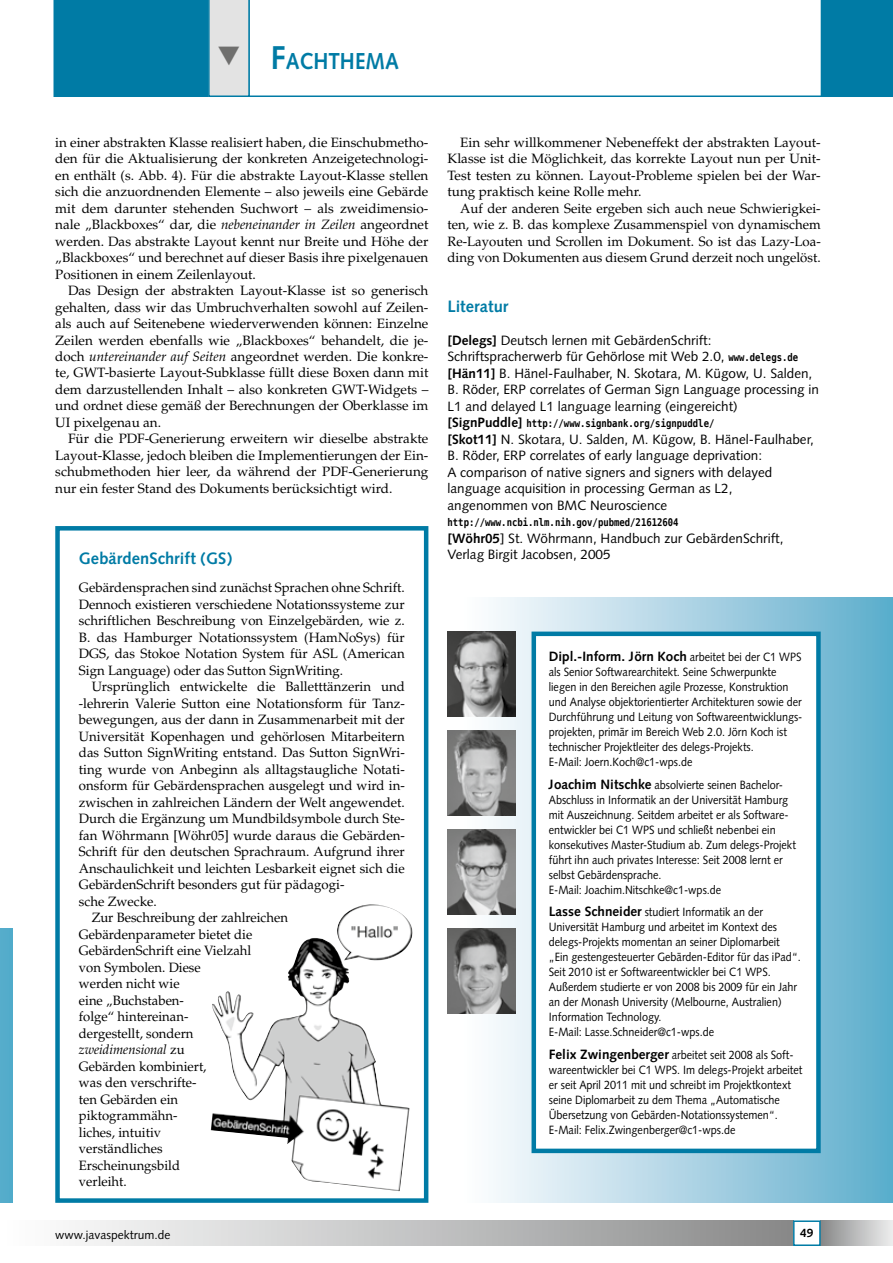
<style>
.page{position:relative;width:893px;height:1263px;background:#fff}
.page>*{position:absolute;margin:0;border:0;box-sizing:border-box;transform-origin:0 0}
.t1{font:700 23.1px "Syntax";color:#007ba5;scale:.9 1}
.t2{font:700 16.5px "Syntax";letter-spacing:.005em;color:#007ba5}
.t3{font:13.5px/16.5px "Palatino";color:#000;text-align:justify}
.t4{font:13.5px/16.5px "Syntax";color:#000}
.t5{font:700 13.5px "Syntax";color:#000}
.t6{font:italic 13.5px "Palatino";color:#000}
.t7{font:12px/15px "Syntax";color:#000;scale:.9 1}
.t8{font:12px "Syntax";color:#000}
.t9{font:700 12px "Syntax";color:#000}
.t10{font:700 10.5px "Bitstream Vera Sans Mono";color:#000;scale:.85 1}
.s1{font-size:33px}
.s2{font-style:italic}
.s3{font-style:normal}
.s4{font-weight:700}
.s5{font-family:"Bitstream Vera Sans Mono";font-weight:700;font-size:10.5px}
.s6{font-family:"Syntax";font-size:13.5px}
.s7{font-weight:400;font-size:12px}
.s8{font-weight:700;font-size:13.5px}
</style>
<div class="page">
<div style="left:0;top:1220px;width:793px;height:26px;background:linear-gradient(to right,#fff,#898a8a)"></div>
<div style="left:821px;top:1220px;width:72px;height:26px;background:linear-gradient(to right,#898a8a,#ededee)"></div>
<div style="left:793px;top:1220px;width:28px;height:26px;border:2px solid #007ba5"></div>
<svg style="left:250px;top:0;width:571px;height:97px"></svg>
<div style="left:821px;top:0;width:72px;height:97px;background:#007ba5"></div>
<div style="left:0;top:928px;width:13px;height:275px;background:#54accb"></div>
<div style="left:55px;top:526px;width:373px;height:677px;border:4px solid #007ba5"></div>
<img style="left:210px;top:904px;width:203px;height:287px">
<div style="left:465px;top:597px;width:428px;height:606px;background:linear-gradient(to right,#fefcfd,#5eaecd)"></div>
<div style="left:534px;top:634px;width:284px;height:517px;background:#fff"></div>
<div style="left:531px;top:632px;width:290px;height:521px;border:4px solid #007ba5"></div>
<img style="left:448px;top:632px;width:68px;height:84px">
<img style="left:448px;top:731px;width:68px;height:84px">
<img style="left:448px;top:830px;width:68px;height:84px">
<svg style="left:448px;top:928px;width:68px;height:86px"></svg>
<img style="left:448px;top:929px;width:68px;height:84px">
<svg style="left:54px;top:0;width:196px;height:97px;background:#2d8fb1"></svg>
<h1 class="t1" style="left:271px;top:48px;width:144px"><span class="s1">F</span>ACHTHEMA</h1>
<p class="t3" style="left:55px;top:134px;width:375px">in einer abstrakten Klasse realisiert haben, die Einschubmetho&shy;den für die Aktualisierung der konkreten Anzeigetechnologi&shy;en enthält (s. Abb. 4). Für die abstrakte Layout-Klasse stellen sich die anzuordnenden Elemente – also jeweils eine Gebärde mit dem darunter stehenden Suchwort – als zweidimensio&shy;nale „Blackboxes“ dar, die <span class="s2">nebeneinander in Zeilen</span> angeordnet werden. Das abstrakte Layout kennt nur Breite und Höhe der „Blackboxes“ und berechnet auf dieser Basis ihre pixelgenauen Positionen in einem Zeilenlayout.</p>
<p class="t3" style="left:55px;top:282px;width:375px;text-indent:13px">Das Design der abstrakten Layout-Klasse ist so generisch gehalten, dass wir das Umbruchverhalten sowohl auf Zeilen&shy;als auch auf Seitenebene wiederverwenden können: Einzelne Zeilen werden ebenfalls wie „Blackboxes“ behandelt, die je&shy;doch <span class="s2">untereinander auf Seiten</span> angeordnet werden. Die konkre&shy;te, GWT-basierte Layout-Subklasse füllt diese Boxen dann mit dem darzustellenden Inhalt – also konkreten GWT-Widgets – und ordnet diese gemäß der Berechnungen der Oberklasse im UI pixelgenau an.</p>
<p class="t3" style="left:55px;top:431px;width:375px;text-indent:13px">Für die PDF-Generierung erweitern wir dieselbe abstrakte Layout-Klasse, jedoch bleiben die Implementierungen der Ein&shy;schubmethoden hier leer, da während der PDF-Generierung nur ein fester Stand des Dokuments berücksichtigt wird.</p>
<p class="t2" style="left:79px;top:549px;width:155px">GebärdenSchrift (GS)</p>
<p class="t3" style="left:79px;top:579px;width:327px">Gebärdensprachen sind zunächst Sprachen ohne Schrift.<br>Dennoch existieren verschiedene Notationssysteme zur schriftlichen Beschreibung von Einzelgebärden, wie z.<br>B. das Hamburger Notationssystem (HamNoSys) für DGS, das Stokoe Notation System für ASL (American Sign Language) oder das Sutton SignWriting.</p>
<p class="t3" style="left:92px;top:678px;width:315px">Ursprünglich entwickelte die Balletttänzerin und</p>
<p class="t3" style="left:79px;top:695px;width:327px">-lehrerin Valerie Sutton eine Notationsform für Tanz-</p>
<p class="t3" style="left:79px;top:711px;width:327px">bewegungen, aus der dann in Zusammenarbeit mit der</p>
<p class="t3" style="left:79px;top:728px;width:327px">Universität Kopenhagen und gehörlosen Mitarbeitern</p>
<p class="t3" style="left:79px;top:744px;width:327px">das Sutton SignWriting entstand. Das Sutton SignWri-</p>
<p class="t3" style="left:79px;top:761px;width:327px">ting wurde von Anbeginn als alltagstaugliche Notati-</p>
<p class="t3" style="left:79px;top:777px;width:327px">onsform für Gebärdensprachen ausgelegt und wird in-</p>
<p class="t3" style="left:79px;top:794px;width:327px">zwischen in zahlreichen Ländern der Welt angewendet.</p>
<p class="t3" style="left:79px;top:810px;width:327px">Durch die Ergänzung um Mundbildsymbole durch Ste-</p>
<p class="t3" style="left:79px;top:827px;width:327px">fan Wöhrmann [Wöhr05] wurde daraus die Gebärden-</p>
<p class="t3" style="left:79px;top:843px;width:327px">Schrift für den deutschen Sprachraum. Aufgrund ihrer</p>
<p class="t3" style="left:79px;top:860px;width:327px">Anschaulichkeit und leichten Lesbarkeit eignet sich die</p>
<p class="t3" style="left:79px;top:876px;width:267px">GebärdenSchrift besonders gut für pädagogi-</p>
<p class="t3" style="left:79px;top:893px;width:79px">sche Zwecke.</p>
<p class="t3" style="left:92px;top:909px;width:198px">Zur Beschreibung der zahlreichen</p>
<p class="t3" style="left:79px;top:926px;width:175px">Gebärdenparameter bietet die</p>
<p class="t3" style="left:79px;top:942px;width:174px">GebärdenSchrift eine Vielzahl</p>
<p class="t3" style="left:79px;top:959px;width:123px">von Symbolen. Diese</p>
<p class="t3" style="left:79px;top:975px;width:102px">werden nicht wie</p>
<p class="t3" style="left:79px;top:992px;width:106px">eine „Buchstaben-</p>
<p class="t3" style="left:79px;top:1008px;width:111px">folge“ hintereinan-</p>
<p class="t3" style="left:79px;top:1025px;width:116px">dergestellt, sondern</p>
<p class="t6" style="left:79px;top:1042px;width:107px">zweidimensional <span class="s3">zu</span></p>
<p class="t3" style="left:79px;top:1058px;width:129px">Gebärden kombiniert,</p>
<p class="t3" style="left:79px;top:1074px;width:119px">was den verschrifte-</p>
<p class="t3" style="left:79px;top:1091px;width:101px">ten Gebärden ein</p>
<p class="t3" style="left:79px;top:1107px;width:100px">piktogrammähn-</p>
<p class="t3" style="left:79px;top:1124px;width:84px">liches, intuitiv</p>
<p class="t3" style="left:79px;top:1140px;width:85px">verständliches</p>
<p class="t3" style="left:79px;top:1157px;width:103px">Erscheinungsbild</p>
<p class="t3" style="left:79px;top:1173px;width:49px">verleiht.</p>
<p class="t3" style="left:448px;top:134px;width:375px;text-indent:13px">Ein sehr willkommener Nebeneffekt der abstrakten Layout-Klasse ist die Möglichkeit, das korrekte Layout nun per Unit-Test testen zu können. Layout-Probleme spielen bei der War&shy;tung praktisch keine Rolle mehr.</p>
<p class="t3" style="left:448px;top:200px;width:375px;text-indent:13px">Auf der anderen Seite ergeben sich auch neue Schwierigkei&shy;ten, wie z. B. das komplexe Zusammenspiel von dynamischem Re-Layouten und Scrollen im Dokument. So ist das Lazy-Loa&shy;ding von Dokumenten aus diesem Grund derzeit noch ungelöst.</p>
<p class="t2" style="left:448px;top:296px;width:62px">Literatur</p>
<p class="t4" style="left:448px;top:332px;width:373px"><span class="s4">[Delegs]</span> Deutsch lernen mit GebärdenSchrift:<br>Schriftspracherwerb für Gehörlose mit Web 2.0, <span class="s5">www.delegs.de </span><span class="s4">[Hän11]</span> B. Hänel-Faulhaber, N. Skotara, M. Kügow, U. Salden, B. Röder, ERP correlates of German Sign Language processing in L1 and delayed L1 language learning (eingereicht)</p>
<p class="t10" style="left:448px;top:417px;width:315px"><span class="s6">[SignPuddle]</span> http://www.signbank.org/signpuddle/</p>
<p class="t4" style="left:448px;top:431px;width:368px"><span class="s4">[Skot11]</span> N. Skotara, U. Salden, M. Kügow, B. Hänel-Faulhaber, B. Röder, ERP correlates of early language deprivation:<br>A comparison of native signers and signers with delayed language acquisition in processing German as L2, angenommen von BMC Neuroscience</p>
<p class="t10" style="left:448px;top:516px;width:273px">http://www.ncbi.nlm.nih.gov/pubmed/21612604</p>
<p class="t4" style="left:448px;top:530px;width:337px"><span class="s4">[Wöhr05</span>] St. Wöhrmann, Handbuch zur GebärdenSchrift,<br>Verlag Birgit Jacobsen, 2005</p>
<p class="t5" style="left:549px;top:648px;width:254px">Dipl.-Inform. Jörn Koch <span class="s7">arbeitet bei der C1 WPS</span></p>
<p class="t7" style="left:549px;top:664px;width:283px">als Senior Softwarearchitekt. Seine Schwerpunkte liegen in den Bereichen agile Prozesse, Konstruktion und Analyse objektorientierter Architekturen sowie der Durchführung und Leitung von Softwareentwicklungs&shy;projekten, primär im Bereich Web 2.0. Jörn Koch ist technischer Projektleiter des delegs-Projekts.<br>E-Mail: Joern.Koch@c1-wps.de</p>
<p class="t7" style="left:549px;top:777px;width:276px"><span class="s8">Joachim Nitschke</span> absolvierte seinen Bachelor-Abschluss in Informatik an der Universität Hamburg mit Auszeichnung. Seitdem arbeitet er als Software&shy;entwickler bei C1 WPS und schließt nebenbei ein konsekutives Master-Studium ab. Zum delegs-Projekt führt ihn auch privates Interesse: Seit 2008 lernt er selbst Gebärdensprache.<br>E-Mail: Joachim.Nitschke@c1-wps.de</p>
<p class="t7" style="left:549px;top:905px;width:281px"><span class="s8">Lasse Schneider</span> studiert Informatik an der Universität Hamburg und arbeitet im Kontext des delegs-Projekts momentan an seiner Diplomarbeit „Ein gestengesteuerter Gebärden-Editor für das iPad“.<br>Seit 2010 ist er Softwareentwickler bei C1 WPS.<br>Außerdem studierte er von 2008 bis 2009 für ein Jahr an der Monash University (Melbourne, Australien)<br>Information Technology.<br>E-Mail: Lasse.Schneider@c1-wps.de</p>
<p class="t7" style="left:549px;top:1048px;width:283px"><span class="s8">Felix Zwingenberger</span> arbeitet seit 2008 als Soft&shy;wareentwickler bei C1 WPS. Im delegs-Projekt arbeitet er seit April 2011 mit und schreibt im Projektkontext seine Diplomarbeit zu dem Thema „Automatische Übersetzung von Gebärden-Notationssystemen“.<br>E-Mail: Felix.Zwingenberger@c1-wps.de</p>
<p class="t8" style="left:55px;top:1227px;width:117px">www.javaspektrum.de</p>
<p class="t9" style="left:800px;top:1226px;width:15px">49</p>
</div>
